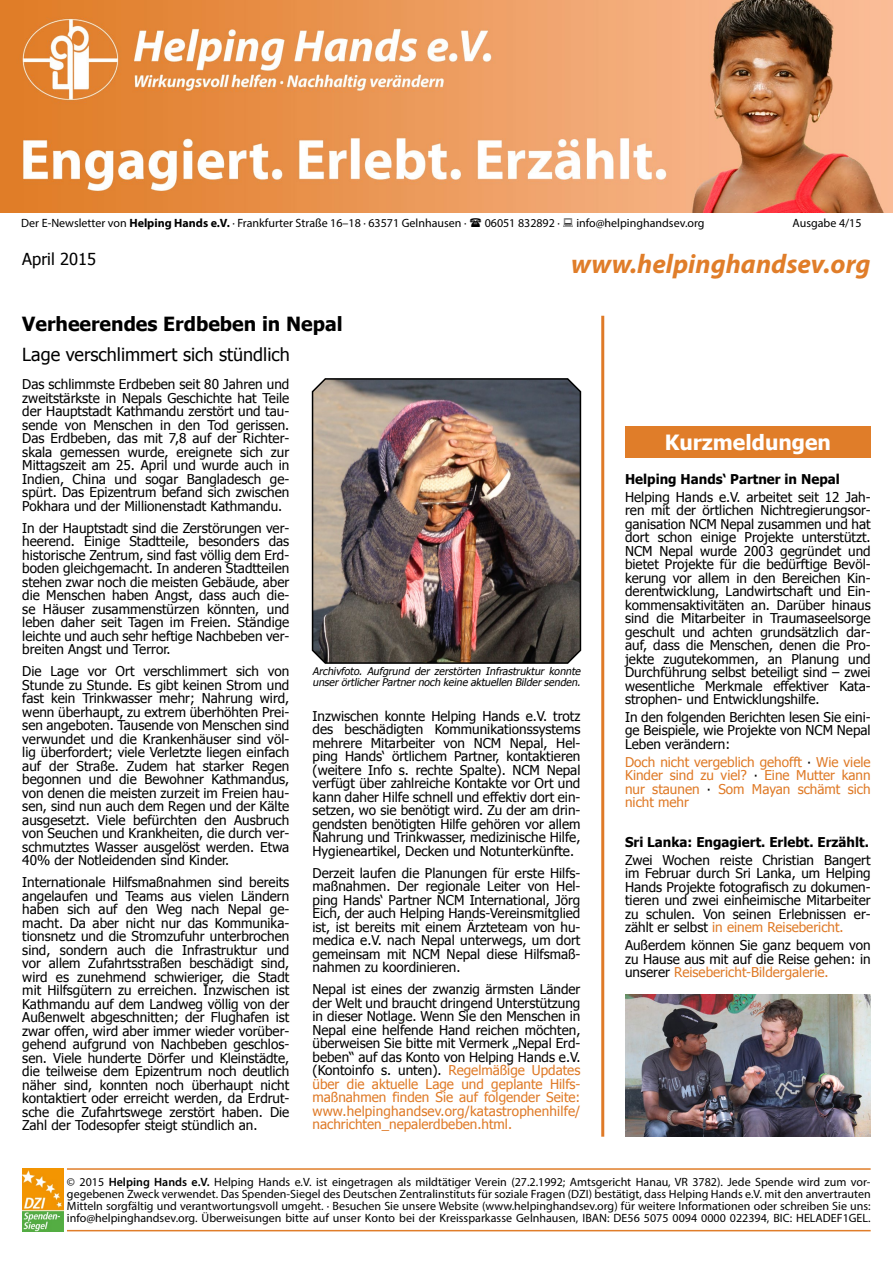
<style>
.page{position:relative;width:893px;height:1263px;background:#fff}
.page>*{position:absolute;margin:0;border:0;box-sizing:border-box;transform-origin:0 0}
.t1{font:italic 700 27px "Myriad Pro";color:#e07d29}
.t2{font:700 21px "Tahoma";color:#fff}
.t3{font:700 19.5px "Tahoma";color:#000}
.t4{font:18px "Tahoma";color:#000}
.t5{font:16.5px "Tahoma";color:#000}
.t6{font:13.5px/13.5px "Tahoma";color:#000;text-align:justify}
.t7{font:13.5px/13.5px "Tahoma";color:#df7a27;text-align:justify}
.t8{font:700 13.5px "Tahoma";color:#000}
.t9{font:12px/12px "Myriad Pro";color:#000;text-align:justify}
.t10{font:italic 10.5px/10.5px "Tahoma";color:#000}
.s1{font-weight:700}
.s2{color:#df7a27}
.s3{color:#000}
.s4{font-weight:600}
</style>
<div class="page">
<img style="left:0;top:0;width:893px;height:213px">
<hr style="left:67px;top:1230px;width:804px;height:1px;background:#e07d29">
<hr style="left:67px;top:1168px;width:804px;height:2px;background:#e07d29">
<div style="left:625px;top:426px;width:246px;height:32px;background:#e07d29"></div>
<hr style="left:601px;top:316px;width:3px;height:821px;background:#df7a27">
<img style="left:22px;top:1168px;width:42px;height:63px">
<img style="left:625px;top:994px;width:246px;height:143px">
<img style="left:311px;top:378px;width:271px;height:286px">
<p class="t9" style="left:21px;top:217px;width:447px">Der E-Newsletter von <span class="s1">Helping Hands e.V.</span> · Frankfurter Straße 16–18 · 63571 Gelnhausen ·</p>
<p class="t9" style="left:485px;top:217px;width:77px">06051 832892 ·</p>
<p class="t9" style="left:576px;top:217px;width:130px">info@helpinghandsev.org</p>
<p class="t9" style="left:793px;top:217px;width:71px">Ausgabe 4/15</p>
<h1 class="t1" style="left:571px;top:247px;width:301px">www.helpinghandsev.org</h1>
<p class="t5" style="left:22px;top:248px;width:75px">April 2015</p>
<h3 class="t3" style="left:22px;top:310px;width:322px">Verheerendes Erdbeben in Nepal</h3>
<h3 class="t4" style="left:22px;top:342px;width:269px">Lage verschlimmert sich stündlich</h3>
<p class="t6" style="left:22px;top:377px;width:269px">Das schlimmste Erdbeben seit 80 Jahren und zweitstärkste in Nepals Geschichte hat Teile der Hauptstadt Kathmandu zerstört und tau&shy;sende von Menschen in den Tod gerissen.<br>Das Erdbeben, das mit 7,8 auf der Richter&shy;skala gemessen wurde, ereignete sich zur Mittagszeit am 25. April und wurde auch in Indien, China und sogar Bangladesch ge&shy;spürt. Das Epizentrum befand sich zwischen Pokhara und der Millionenstadt Kathmandu.</p>
<p class="t6" style="left:22px;top:520px;width:269px">In der Hauptstadt sind die Zerstörungen ver&shy;heerend. Einige Stadtteile, besonders das historische Zentrum, sind fast völlig dem Erd&shy;boden gleichgemacht. In anderen Stadtteilen stehen zwar noch die meisten Gebäude, aber die Menschen haben Angst, dass auch die&shy;se Häuser zusammenstürzen könnten, und leben daher seit Tagen im Freien. Ständige leichte und auch sehr heftige Nachbeben ver&shy;breiten Angst und Terror.</p>
<p class="t6" style="left:22px;top:664px;width:269px">Die Lage vor Ort verschlimmert sich von Stunde zu Stunde. Es gibt keinen Strom und fast kein Trinkwasser mehr; Nahrung wird, wenn überhaupt, zu extrem überhöhten Prei&shy;sen angeboten. Tausende von Menschen sind verwundet und die Krankenhäuser sind völ&shy;lig überfordert; viele Verletzte liegen einfach auf der Straße. Zudem hat starker Regen begonnen und die Bewohner Kathmandus, von denen die meisten zurzeit im Freien hau&shy;sen, sind nun auch dem Regen und der Kälte ausgesetzt. Viele befürchten den Ausbruch von Seuchen und Krankheiten, die durch ver&shy;schmutztes Wasser ausgelöst werden. Etwa 40% der Notleidenden sind Kinder.</p>
<p class="t6" style="left:22px;top:875px;width:269px">Internationale Hilfsmaßnahmen sind bereits angelaufen und Teams aus vielen Ländern haben sich auf den Weg nach Nepal ge&shy;macht. Da aber nicht nur das Kommunika&shy;tionsnetz und die Stromzufuhr unterbrochen sind, sondern auch die Infrastruktur und vor allem Zufahrtsstraßen beschädigt sind, wird es zunehmend schwieriger, die Stadt mit Hilfsgütern zu erreichen. Inzwischen ist Kathmandu auf dem Landweg völlig von der Außenwelt abgeschnitten; der Flughafen ist zwar offen, wird aber immer wieder vorüber&shy;gehend aufgrund von Nachbeben geschlos&shy;sen. Viele hunderte Dörfer und Kleinstädte, die teilweise dem Epizentrum noch deutlich näher sind, konnten noch überhaupt nicht kontaktiert oder erreicht werden, da Erdrut&shy;sche die Zufahrtswege zerstört haben. Die Zahl der Todesopfer steigt stündlich an.</p>
<p class="t10" style="left:313px;top:666px;width:272px">Archivfoto. Aufgrund der zerstörten Infrastruktur konnte unserörtlicherPartnernoch keine aktuellen Bildersenden.</p>
<p class="t6" style="left:313px;top:708px;width:269px">Inzwischen konnte Helping Hands e.V. trotz des beschädigten Kommunikationssystems mehrere Mitarbeiter von NCM Nepal, Hel&shy;ping Hands‘ örtlichem Partner, kontaktieren (weitere Info s. rechte Spalte). NCM Nepal verfügt über zahlreiche Kontakte vor Ort und kann daher Hilfe schnell und effektiv dort ein&shy;setzen, wo sie benötigt wird. Zu der am drin&shy;gendsten benötigten Hilfe gehören vor allem Nahrung und Trinkwasser, medizinische Hilfe, Hygieneartikel, Decken und Notunterkünfte.</p>
<p class="t6" style="left:313px;top:865px;width:269px">Derzeit laufen die Planungen für erste Hilfs&shy;maßnahmen. Der regionale Leiter von Hel&shy;ping Hands‘ Partner NCM International, Jörg Eich, der auch Helping Hands-Vereinsmitglied ist, ist bereits mit einem Ärzteteam von hu&shy;medica e.V. nach Nepal unterwegs, um dort gemeinsam mit NCM Nepal diese Hilfsmaß&shy;nahmen zu koordinieren.</p>
<p class="t6" style="left:313px;top:982px;width:269px">Nepal ist eines der zwanzig ärmsten Länder der Welt und braucht dringend Unterstützung in dieser Notlage. Wenn Sie den Menschen in Nepal eine helfende Hand reichen möchten, überweisen Sie bitte mit Vermerk „Nepal Erd&shy;beben“ auf das Konto von Helping Hands e.V. (Kontoinfo s. unten). <span class="s2">Regelmäßige Updates über die aktuelle Lage und geplante Hilfs&shy;maßnahmen finden Sie auf folgender Seite: www.helpinghandsev.org/katastrophenhilfe/ nachrichten_nepalerdbeben.html.</span></p>
<h2 class="t2" style="left:665px;top:428px;width:168px">Kurzmeldungen</h2>
<p class="t8" style="left:625px;top:470px;width:216px">Helping Hands‘ Partner in Nepal</p>
<p class="t6" style="left:625px;top:489px;width:247px">Helping Hands e.V. arbeitet seit 12 Jah&shy;ren mit der örtlichen Nichtregierungsor&shy;ganisation NCM Nepal zusammen und hat dort schon einige Projekte unterstützt.<br>NCM Nepal wurde 2003 gegründet und bietet Projekte für die bedürftige Bevöl&shy;kerung vor allem in den Bereichen Kin&shy;derentwicklung, Landwirtschaft und Ein&shy;kommensaktivitäten an. Darüber hinaus sind die Mitarbeiter in Traumaseelsorge geschult und achten grundsätzlich dar&shy;auf, dass die Menschen, denen die Pro&shy;jekte zugutekommen, an Planung und Durchführung selbst beteiligt sind – zwei wesentliche Merkmale effektiver Kata&shy;strophen- und Entwicklungshilfe.</p>
<p class="t6" style="left:625px;top:710px;width:247px">In den folgenden Berichten lesen Sie eini&shy;ge Beispiele, wie Projekte von NCM Nepal Leben verändern:</p>
<p class="t7" style="left:625px;top:754px;width:247px">Doch nicht vergeblich gehofft <span class="s3">∙</span> Wie viele Kinder sind zu viel? <span class="s3">∙</span> Eine Mutter kann nur staunen <span class="s3">∙</span> Som Mayan schämt sich nicht mehr</p>
<p class="t8" style="left:625px;top:833px;width:245px">Sri Lanka: Engagiert. Erlebt. Erzählt.</p>
<p class="t6" style="left:625px;top:852px;width:247px">Zwei Wochen reiste Christian Bangert im Februar durch Sri Lanka, um Helping Hands Projekte fotografisch zu dokumen&shy;tieren und zwei einheimische Mitarbeiter zu schulen. Von seinen Erlebnissen er&shy;zählt er selbst <span class="s2">in einem Reisebericht.</span></p>
<p class="t6" style="left:625px;top:938px;width:247px">Außerdem können Sie ganz bequem von zu Hause aus mit auf die Reise gehen: in unserer <span class="s2">Reisebericht-Bildergalerie.</span></p>
<p class="t9" style="left:67px;top:1176px;width:805px">© 2015 <span class="s4">Helping Hands e.V.</span> Helping Hands e.V. ist eingetragen als mildtätiger Verein (27.2.1992; Amtsgericht Hanau, VR 3782). Jede Spende wird zum vor&shy;gegebenen Zweck verwendet. Das Spenden-Siegel des Deutschen Zentralinstituts für soziale Fragen (DZI) bestätigt, dass Helping Hands e.V. mit den anvertrauten Mitteln sorgfältig und verantwortungsvoll umgeht. · Besuchen Sie unsere Website (www.helpinghandsev.org) für weitere Informationen oder schreiben Sie uns: info@helpinghandsev.org. Überweisungen bitte auf unser Konto bei der Kreissparkasse Gelnhausen, IBAN: DE56 5075 0094 0000 022394, BIC: HELADEF1GEL.</p>
</div>
